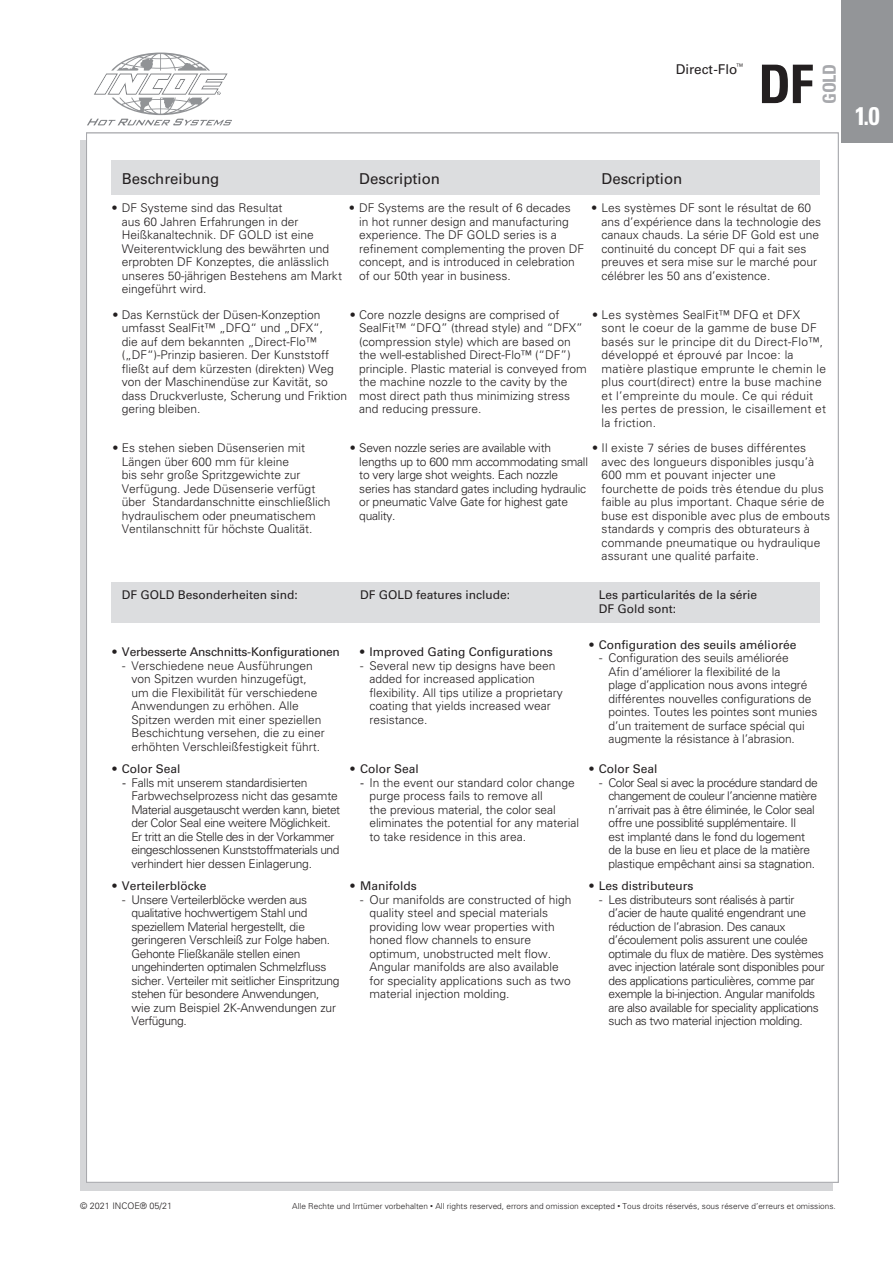
<style>
.page{position:relative;width:893px;height:1263px;background:#fff}
.page>*{position:absolute;margin:0;border:0;box-sizing:border-box;transform-origin:0 0}
.t1{font:700 condensed 53.25px "Univers";color:#231f20}
.t2{font:700 condensed 25.5px "Univers";color:#fff}
.t3{font:700 condensed 18px "Univers";color:#a8a9ad}
.t4{font:15px "Univers";color:#231f20}
.t5{font:13.5px "Univers";letter-spacing:-.005em;color:#231f20}
.t6{font:300 12px/13.5px "Univers";color:#231f20}
.t7{font:300 12px/13.5px "Univers";letter-spacing:-.03em;color:#231f20}
.t8{font:300 12px/13.5px "Univers";letter-spacing:.02em;color:#231f20}
.t9{font:12px/13.5px "Univers";color:#231f20}
.t10{font:300 12px/13.5px "Univers";letter-spacing:-.02em;color:#231f20}
.t11{font:12px "Univers";letter-spacing:-.02em;color:#231f20}
.t12{font:300 9px "Univers";color:#231f20}
.t13{font:300 8.25px "Univers";color:#231f20}
.s1{font-weight:400}
.s2{font-family:"Arial";font-weight:400}
</style>
<div class="page">
<svg style="left:87px;top:53px;width:145px;height:72px"></svg>
<div style="left:86px;top:132px;width:753px;height:1051px;background:#fff;border:1px solid #a8a9ad"></div>
<div style="left:842px;top:0;width:51px;height:142px;background:#939598"></div>
<div style="left:111px;top:160px;width:709px;height:35px;background:#dcdddf"></div>
<div style="left:111px;top:582px;width:709px;height:40px;background:#dcdddf"></div>
<p class="t5" style="left:676px;top:62px;width:71px">Direct-Flo<sup>™</sup></p>
<h1 class="t1" style="left:758px;top:51px;width:56px">DF</h1>
<h3 class="t3" style="left:818px;top:104px;width:42px;rotate:-90deg">GOLD</h3>
<p class="t4" style="left:122px;top:169px;width:99px">Beschreibung</p>
<p class="t6" style="left:122px;top:201px;width:222px;text-indent:-9px"><span class="s1">•</span> DF Systeme sind das Resultat<br>aus 60 Jahren Erfahrungen in der Heißkanaltechnik. DF GOLD ist eine Weiterentwicklung des bewährten und erprobten DF Konzeptes, die anlässlich unseres 50-jährigen Bestehens am Markt eingeführt wird.</p>
<p class="t6" style="left:122px;top:308px;width:227px;text-indent:-9px">• Das Kernstück der Düsen-Konzeption umfasst SealFit™ „DFQ“ und „DFX“,<br>die auf dem bekannten „Direct-Flo™ („DF“)-Prinzip basieren. Der Kunststoff fließt auf dem kürzesten (direkten) Weg von der Maschinendüse zur Kavität, so dass Druckverluste, Scherung und Friktion gering bleiben.</p>
<p class="t6" style="left:122px;top:441px;width:210px;text-indent:-9px">• Es stehen sieben Düsenserien mit Längen über 600 mm für kleine<br>bis sehr große Spritzgewichte zur Verfügung. Jede Düsenserie verfügt über Standardanschnitte einschließlich hydraulischem oder pneumatischem Ventilanschnitt für höchste Qualität.</p>
<p class="t4" style="left:359px;top:169px;width:82px">Description</p>
<p class="t6" style="left:359px;top:201px;width:226px;text-indent:-9px"><span class="s1">•</span> DF Systems are the result of 6 decades<br>in hot runner design and manufacturing experience. The DF GOLD series is a refinement complementing the proven DF concept, and is introduced in celebration of our 50th year in business.</p>
<p class="t6" style="left:359px;top:308px;width:229px;text-indent:-9px">• Core nozzle designs are comprised of SealFit™ “DFQ” (thread style) and “DFX” (compression style) which are based on the well-established Direct-Flo™ (“DF”) principle. Plastic material is conveyed from the machine nozzle to the cavity by the most direct path thus minimizing stress and reducing pressure.</p>
<p class="t10" style="left:359px;top:441px;width:230px;text-indent:-9px">• Seven nozzle series are available with lengths up to 600 mm accommodating small to very large shot weights. Each nozzle series has standard gates including hydraulic or pneumatic Valve Gate for highest gate quality.</p>
<p class="t4" style="left:602px;top:169px;width:82px">Description</p>
<p class="t6" style="left:602px;top:201px;width:221px;text-indent:-9px"><span class="s1">•</span> Les systèmes DF sont le résultat de 60 ans d’expérience dans la technologie des canaux chauds. La série DF Gold est une continuité du concept DF qui a fait ses preuves et sera mise sur le marché pour célébrer les 50 ans d’existence.</p>
<p class="t8" style="left:602px;top:308px;width:226px;text-indent:-9px">• Les systèmes SealFit™ DFQ et DFX sont le coeur de la gamme de buse DF basés sur le principe dit du Direct-Flo™, développé et éprouvé par Incoe: la matière plastique emprunte le chemin le plus court(direct) entre la buse machine et l’empreinte du moule. Ce qui réduit les pertes de pression, le cisaillement et la friction.</p>
<p class="t6" style="left:602px;top:441px;width:230px;text-indent:-9px">• Il existe 7 séries de buses différentes avec des longueurs disponibles jusqu’à 600 mm et pouvant injecter une fourchette de poids très étendue du plus faible au plus important. Chaque série de buse est disponible avec plus de embouts standards y compris des obturateurs à commande pneumatique ou hydraulique assurant une qualité parfaite.</p>
<p class="t9" style="left:599px;top:588px;width:160px">Les particularités de la série<br>DF Gold sont:</p>
<p class="t9" style="left:590px;top:638px;width:208px">• Configuration des seuils améliorée</p>
<p class="t6" style="left:608px;top:651px;width:210px;text-indent:-9px">- Configuration des seuils améliorée<br>Afin d’améliorer la flexibilité de la<br>plage d’application nous avons integré différentes nouvelles configurations de pointes. Toutes les pointes sont munies d’un traitement de surface spécial qui augmente la résistance à l’abrasion.</p>
<p class="t9" style="left:590px;top:762px;width:70px">• Color Seal</p>
<p class="t7" style="left:608px;top:776px;width:211px;text-indent:-9px">- Color Seal si avec la procédure standard de changement de couleur l’ancienne matière n’arrivait pas à être éliminée, le Color seal offre une possiblité supplémentaire. Il<br>est implanté dans le fond du logement de la buse en lieu et place de la matière plastique empêchant ainsi sa stagnation.</p>
<p class="t9" style="left:590px;top:879px;width:106px">• Les distributeurs</p>
<p class="t7" style="left:608px;top:893px;width:218px;text-indent:-9px">- Les distributeurs sont réalisés à partir d’acier de haute qualité engendrant une réduction de l’abrasion. Des canaux d’écoulement polis assurent une coulée optimale du flux de matière. Des systèmes avec injection latérale sont disponibles pour des applications particulières, comme par exemple la bi-injection. Angular manifolds are also available for speciality applications such as two material injection molding.</p>
<p class="t9" style="left:122px;top:588px;width:178px">DF GOLD Besonderheiten sind:</p>
<p class="t9" style="left:360px;top:588px;width:152px">DF GOLD features include:</p>
<p class="t11" style="left:112px;top:645px;width:229px">• Verbesserte Anschnitts-Konfigurationen</p>
<p class="t6" style="left:131px;top:659px;width:195px;text-indent:-9px">- Verschiedene neue Ausführungen von Spitzen wurden hinzugefügt, um die Flexibilität für verschiedene Anwendungen zu erhöhen. Alle Spitzen werden mit einer speziellen Beschichtung versehen, die zu einer erhöhten Verschleißfestigkeit führt.</p>
<p class="t9" style="left:112px;top:762px;width:70px">• Color Seal</p>
<p class="t7" style="left:131px;top:776px;width:210px;text-indent:-9px"><span class="s1">-</span> Falls mit unserem standardisierten Farbwechselprozess nicht das gesamte Material ausgetauscht werden kann, bietet der Color Seal eine weitere Möglichkeit.<br>Er tritt an die Stelle des in der Vorkammer eingeschlossenen Kunststoffmaterials und verhindert hier dessen Einlagerung.</p>
<p class="t9" style="left:112px;top:879px;width:96px">• Verteilerblöcke</p>
<p class="t7" style="left:131px;top:893px;width:210px;text-indent:-9px">- Unsere Verteilerblöcke werden aus qualitative hochwertigem Stahl und speziellem Material hergestellt, die geringeren Verschleiß zur Folge haben.<br>Gehonte Fließkanäle stellen einen ungehinderten optimalen Schmelzfluss sicher. Verteiler mit seitlicher Einspritzung stehen für besondere Anwendungen, wie zum Beispiel 2K-Anwendungen zur Verfügung.</p>
<p class="t9" style="left:360px;top:645px;width:194px">• Improved Gating Configurations</p>
<p class="t6" style="left:370px;top:659px;width:195px;text-indent:-9px">- Several new tip designs have been added for increased application flexibility. All tips utilize a proprietary coating that yields increased wear resistance.</p>
<p class="t9" style="left:351px;top:762px;width:70px">• Color Seal</p>
<p class="t6" style="left:370px;top:776px;width:211px;text-indent:-9px"><span class="s1">-</span> In the event our standard color change purge process fails to remove all<br>the previous material, the color seal eliminates the potential for any material to take residence in this area.</p>
<p class="t9" style="left:351px;top:879px;width:68px">• Manifolds</p>
<p class="t6" style="left:370px;top:893px;width:204px;text-indent:-9px">- Our manifolds are constructed of high quality steel and special materials providing low wear properties with honed flow channels to ensure optimum, unobstructed melt flow.<br>Angular manifolds are also available for speciality applications such as two material injection molding.</p>
<h2 class="t2" style="left:855px;top:101px;width:27px">1.0</h2>
<p class="t12" style="left:80px;top:1200px;width:93px">© 2021 INCOE® 05/21</p>
<p class="t13" style="left:292px;top:1201px;width:545px">Alle Rechte und Irrtümer vorbehalten <span class="s2">•</span> All rights reserved, errors and omission excepted <span class="s2">•</span> Tous droits réservés, sous réserve d’erreurs et omissions.</p>
</div>
